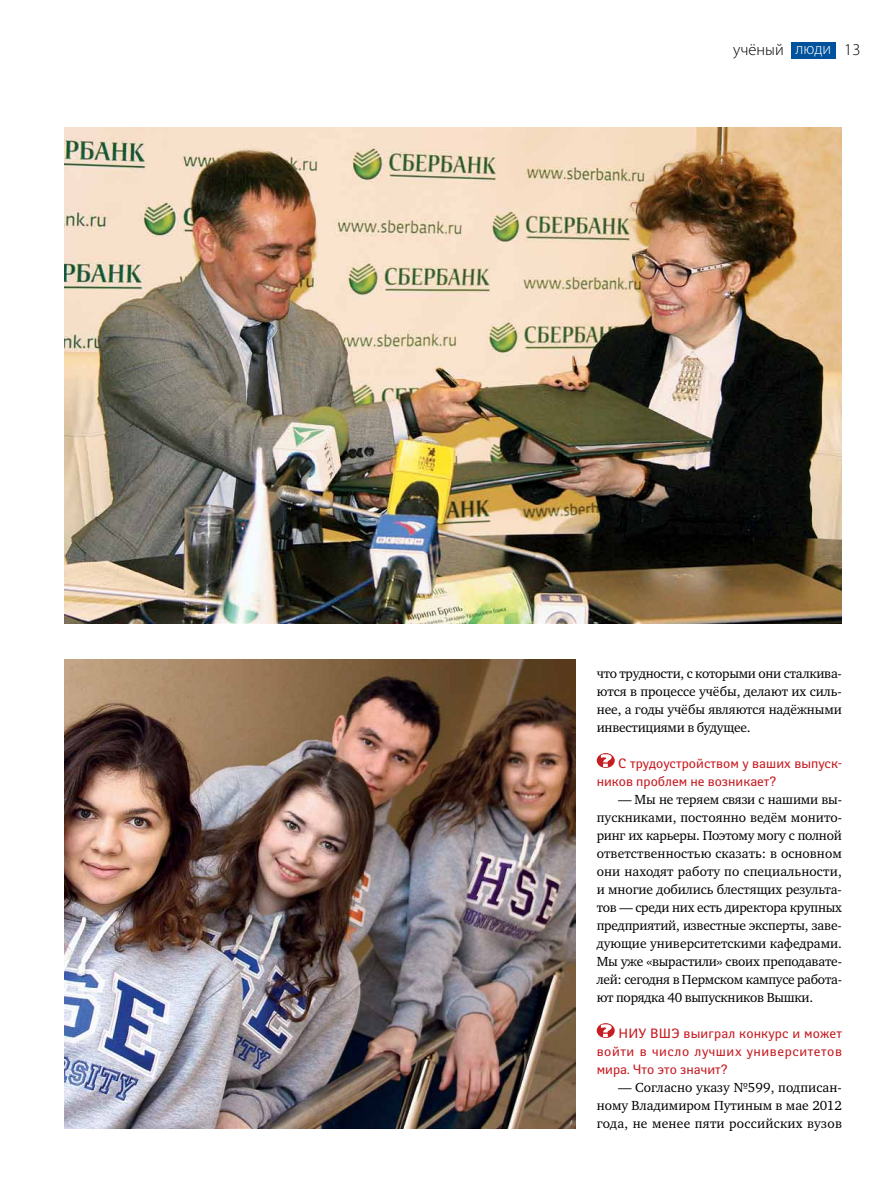
<style>
.page{position:relative;width:893px;height:1191px;background:#fff}
.page>*{position:absolute;margin:0;border:0;box-sizing:border-box;transform-origin:0 0}
.t1{font:300 16.5px "Myriad Pro";color:#fff}
.t2{font:300 16.5px "Myriad Pro";color:#000}
.t3{font:13.5px/18px "Charter ITC";letter-spacing:-.005em;color:#000;text-align:justify}
.t4{font:13.5px/18px "Yanus";letter-spacing:.005em;color:#c61d23}
.s1{color:#000}
</style>
<div class="page">
<div style="left:791px;top:42px;width:44px;height:17px;background:#00529c"></div>
<svg style="left:597px;top:753px;width:18px;height:15px"></svg>
<svg style="left:597px;top:1023px;width:18px;height:15px"></svg>
<img style="left:64px;top:128px;width:778px;height:496px">
<img style="left:64px;top:660px;width:512px;height:468px">
<p class="t2" style="left:733px;top:40px;width:52px">учёный</p>
<p class="t1" style="left:795px;top:39px;width:66px">люди <span class="s1">13</span></p>
<p class="t3" style="left:597px;top:664px;width:247px">что трудности, с которыми они сталкива&shy;ются в процессе учёбы, делают их силь&shy;нее, а годы учёбы являются надёжными инвестициями в будущее.</p>
<p class="t4" style="left:597px;top:754px;width:247px;text-indent:22px">С трудоустройством у ваших выпуск&shy;ников проблем не возникает?</p>
<p class="t3" style="left:597px;top:790px;width:247px;text-indent:21px">— Мы не теряем связи с нашими вы&shy;пускниками, постоянно ведём монито&shy;ринг их карьеры. Поэтому могу с полной ответственностью сказать: в основном они находят работу по специальности, и многие добились блестящих результа&shy;тов — среди них есть директора крупных предприятий, известные эксперты, заве&shy;дующие университетскими кафедрами.<br>Мы уже «вырастили» своих преподавате&shy;лей: сегодня в Пермском кампусе работа&shy;ют порядка 40 выпускников Вышки.</p>
<p class="t4" style="left:597px;top:1024px;width:247px;text-align:justify;text-indent:22px">НИУ В ШЭ выиграл конкурс и может войти в число лучших университетов мира. Что это значит?</p>
<p class="t3" style="left:597px;top:1078px;width:247px;text-indent:21px">— Согласно указу №599, подписан&shy;ному Владимиром Путиным в мае 2012 года, не менее пяти российских вузов</p>
</div>
